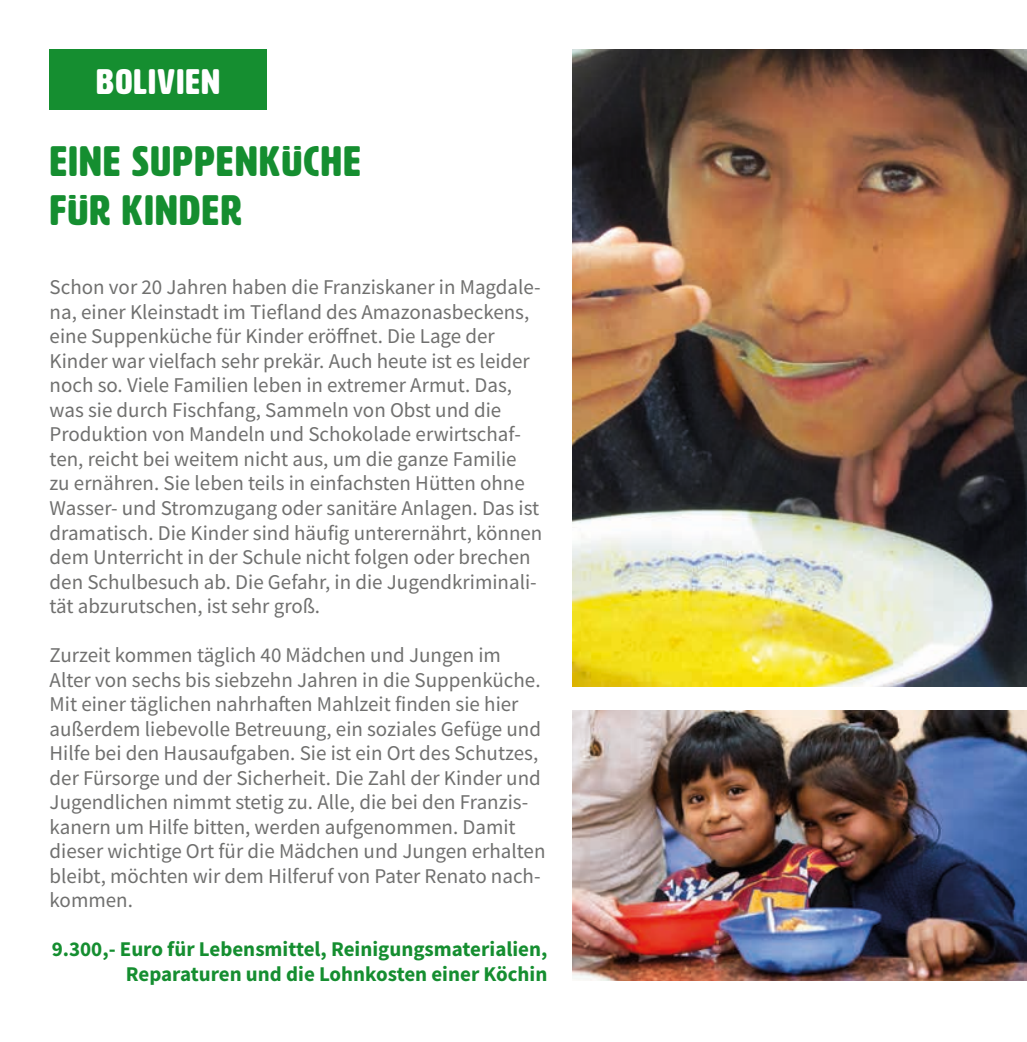
<style>
.page{position:relative;width:1027px;height:1042px;background:#fff}
.page>*{position:absolute;margin:0;border:0;box-sizing:border-box;transform-origin:0 0}
.t1{font:42px/49px "HWT Artz";letter-spacing:.05em;color:#158e30}
.t2{font:35px "HWT Artz";letter-spacing:.05em;color:#fff}
.t3{font:21px/24.5px "Source Sans Pro";color:#70706f}
.t4{font:700 21px/24.5px "Source Sans Pro";color:#158e30;text-align:right}
</style>
<div class="page">
<img style="left:572px;top:50px;width:455px;height:636px">
<div style="left:50px;top:50px;width:217px;height:60px;background:#158e30"></div>
<img style="left:572px;top:710px;width:455px;height:270px">
<h2 class="t2" style="left:97px;top:63px;width:125px">BOLIVIEN</h2>
<h1 class="t1" style="left:50px;top:138px;width:312px">EINE SUPPENKÜCHE<br>FÜR KINDER</h1>
<p class="t3" style="left:50px;top:275px;width:494px">Schon vor 20 Jahren haben die Franziskaner in Magdale&shy;na, einer Kleinstadt im Tiefland des Amazonasbeckens, eine Suppenküche für Kinder eröffnet. Die Lage der Kinder war vielfach sehr prekär. Auch heute ist es leider noch so. Viele Familien leben in extremer Armut. Das, was sie durch Fischfang, Sammeln von Obst und die Produktion von Mandeln und Schokolade erwirtschaf&shy;ten, reicht bei weitem nicht aus, um die ganze Familie<br>zu ernähren. Sie leben teils in einfachsten Hütten ohne Wasser- und Stromzugang oder sanitäre Anlagen. Das ist dramatisch. Die Kinder sind häufig unterernährt, können dem Unterricht in der Schule nicht folgen oder brechen den Schulbesuch ab. Die Gefahr, in die Jugendkriminali&shy;tät abzurutschen, ist sehr groß.</p>
<p class="t3" style="left:50px;top:643px;width:497px">Zurzeit kommen täglich 40 Mädchen und Jungen im Alter von sechs bis siebzehn Jahren in die Suppenküche.<br>Mit einer täglichen nahrhaften Mahlzeit finden sie hier außerdem liebevolle Betreuung, ein soziales Gefüge und Hilfe bei den Hausaufgaben. Sie ist ein Ort des Schutzes, der Fürsorge und der Sicherheit. Die Zahl der Kinder und Jugendlichen nimmt stetig zu. Alle, die bei den Franzis&shy;kanern um Hilfe bitten, werden aufgenommen. Damit dieser wichtige Ort für die Mädchen und Jungen erhalten bleibt, möchten wir dem Hilferuf von Pater Renato nach&shy;kommen.</p>
<p class="t4" style="left:52px;top:936px;width:497px">9.300,- Euro für Lebensmittel, Reinigungsmaterialien,<br>Reparaturen und die Lohnkosten einer Köchin</p>
</div>
